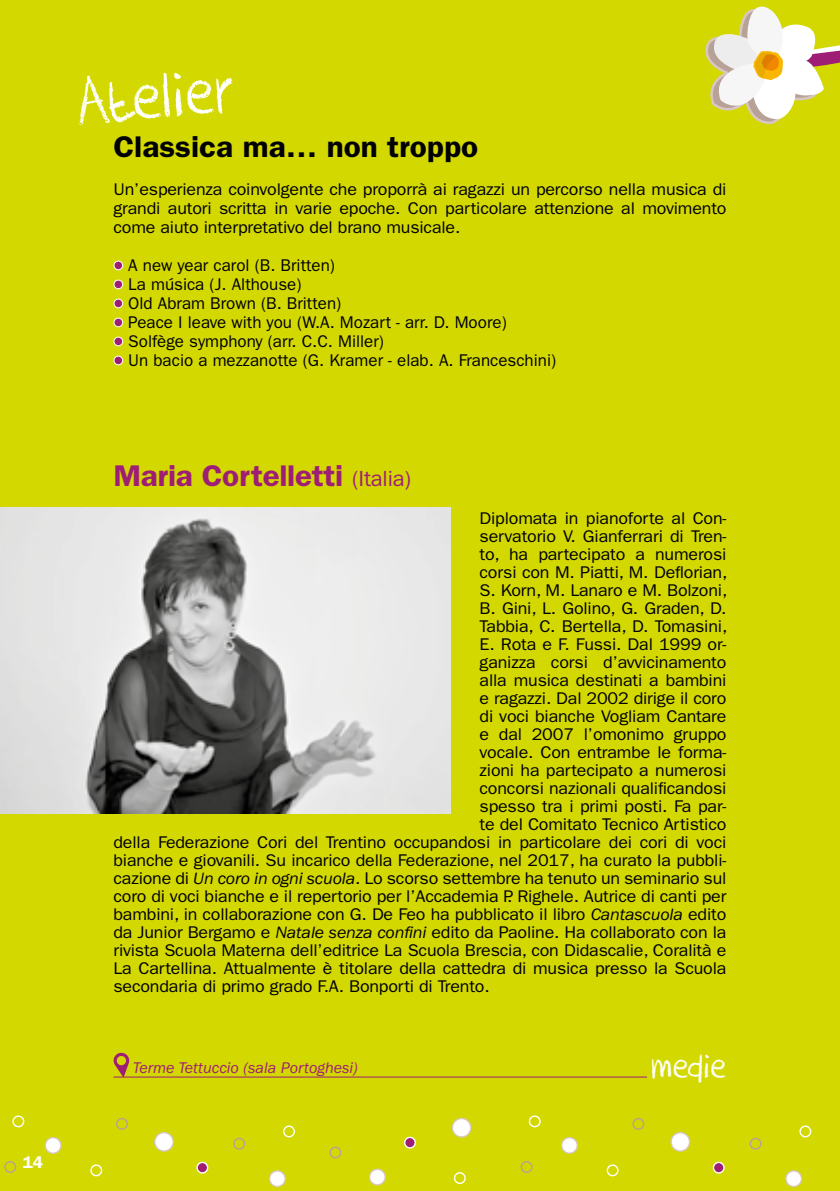
<style>
.page{position:relative;width:840px;height:1191px;background:#fff}
.page>*{position:absolute;margin:0;border:0;box-sizing:border-box;transform-origin:0 0}
.t1{font:70px "DK Crayon Crumble";color:#fff}
.t2{font:38px "DK Crayon Crumble";color:#fff}
.t3{font:600 30px "ITC Franklin Gothic Std";letter-spacing:-.01em;color:#9e1d75;scale:1.05 1}
.t4{font:600 30px "ITC Franklin Gothic Std";color:#000;scale:1.05 1}
.t5{font:17px/19px "ITC Franklin Gothic Std";letter-spacing:-.01em;color:#000;text-align:justify;scale:1.05 1}
.t6{font:17px/19px "ITC Franklin Gothic Std";letter-spacing:-.01em;color:#000}
.t7{font:600 17px "ITC Franklin Gothic Std";color:#fff}
.t8{font:italic 16px "ITC Franklin Gothic Std";color:#9e1d75}
.s1{font-weight:400;font-size:22px}
.s2{font-style:italic}
</style>
<div class="page">
<div style="left:0;top:0;width:839px;height:1191px;background:#d3d800"></div>
<hr style="left:839px;top:0;width:1px;height:1191px;background:#d3d800">
<svg style="left:705px;top:6px;width:134px;height:117px"></svg>
<svg style="left:561px;top:1137px;width:16px;height:16px"></svg>
<div style="left:560px;top:1136px;width:17px;height:18px;border:1px solid #d7c7c0;border-radius:50%"></div>
<svg style="left:369px;top:1169px;width:16px;height:16px"></svg>
<div style="left:368px;top:1168px;width:18px;height:17px;border:1px solid #d7c7c0;border-radius:50%"></div>
<div style="left:520px;top:1161px;width:12px;height:12px;border:1px solid #b8a197;border-radius:50%"></div>
<svg style="left:632px;top:1118px;width:11px;height:11px"></svg>
<div style="left:632px;top:1117px;width:12px;height:12px;border:1px solid #b8a197;border-radius:50%"></div>
<svg style="left:330px;top:1147px;width:10px;height:10px"></svg>
<div style="left:329px;top:1146px;width:12px;height:12px;border:1px solid #b8a197;border-radius:50%"></div>
<svg style="left:529px;top:1116px;width:11px;height:10px"></svg>
<div style="left:528px;top:1115px;width:12px;height:12px;border:1px solid #fff;border-radius:50%"></div>
<svg style="left:404px;top:1137px;width:11px;height:11px"></svg>
<div style="left:403px;top:1136px;width:13px;height:12px;border:1px solid #fff;border-radius:50%"></div>
<svg style="left:607px;top:1165px;width:10px;height:10px"></svg>
<div style="left:606px;top:1164px;width:12px;height:12px;border:1px solid #fff;border-radius:50%"></div>
<svg style="left:454px;top:1172px;width:11px;height:11px"></svg>
<div style="left:453px;top:1172px;width:12px;height:12px;border:1px solid #fff;border-radius:50%"></div>
<svg style="left:452px;top:1118px;width:18px;height:19px"></svg>
<div style="left:451px;top:1117px;width:20px;height:20px;border:1px solid #d7c7c0;border-radius:50%"></div>
<svg style="left:670px;top:1132px;width:19px;height:19px"></svg>
<div style="left:669px;top:1131px;width:21px;height:21px;border:1px solid #d7c7c0;border-radius:50%"></div>
<svg style="left:785px;top:1170px;width:16px;height:16px"></svg>
<div style="left:784px;top:1170px;width:17px;height:17px;border:1px solid #d7c7c0;border-radius:50%"></div>
<svg style="left:749px;top:1138px;width:11px;height:11px"></svg>
<div style="left:749px;top:1137px;width:12px;height:12px;border:1px solid #b8a197;border-radius:50%"></div>
<svg style="left:713px;top:1162px;width:10px;height:11px"></svg>
<div style="left:712px;top:1161px;width:12px;height:12px;border:1px solid #fff;border-radius:50%"></div>
<svg style="left:799px;top:1126px;width:11px;height:10px"></svg>
<div style="left:798px;top:1125px;width:13px;height:12px;border:1px solid #fff;border-radius:50%"></div>
<svg style="left:45px;top:1137px;width:16px;height:16px"></svg>
<div style="left:44px;top:1136px;width:18px;height:18px;border:1px solid #d7c7c0;border-radius:50%"></div>
<div style="left:4px;top:1161px;width:12px;height:12px;border:1px solid #b8a197;border-radius:50%"></div>
<svg style="left:117px;top:1118px;width:10px;height:11px"></svg>
<div style="left:116px;top:1117px;width:12px;height:12px;border:1px solid #b8a197;border-radius:50%"></div>
<svg style="left:13px;top:1116px;width:11px;height:10px"></svg>
<div style="left:12px;top:1115px;width:12px;height:12px;border:1px solid #fff;border-radius:50%"></div>
<svg style="left:91px;top:1165px;width:11px;height:10px"></svg>
<div style="left:90px;top:1164px;width:12px;height:12px;border:1px solid #fff;border-radius:50%"></div>
<svg style="left:154px;top:1132px;width:19px;height:19px"></svg>
<div style="left:154px;top:1131px;width:20px;height:21px;border:1px solid #d7c7c0;border-radius:50%"></div>
<svg style="left:269px;top:1170px;width:16px;height:16px"></svg>
<div style="left:268px;top:1170px;width:18px;height:17px;border:1px solid #d7c7c0;border-radius:50%"></div>
<svg style="left:234px;top:1138px;width:10px;height:11px"></svg>
<div style="left:233px;top:1137px;width:12px;height:12px;border:1px solid #b8a197;border-radius:50%"></div>
<svg style="left:197px;top:1162px;width:11px;height:11px"></svg>
<div style="left:196px;top:1161px;width:12px;height:12px;border:1px solid #fff;border-radius:50%"></div>
<div style="left:283px;top:1125px;width:12px;height:12px;border:1px solid #fff;border-radius:50%"></div>
<svg style="left:113px;top:1052px;width:16px;height:24px"></svg>
<hr style="left:113px;top:1076px;width:533px;height:1px;background:#9e1d75">
<div style="left:114px;top:261px;width:9px;height:9px;background:#9e1d75;border-radius:50%"></div>
<div style="left:113px;top:260px;width:10px;height:10px;border:1px solid #fff;border-radius:50%"></div>
<div style="left:114px;top:280px;width:9px;height:9px;background:#9e1d75;border-radius:50%"></div>
<div style="left:113px;top:279px;width:10px;height:10px;border:1px solid #fff;border-radius:50%"></div>
<div style="left:114px;top:299px;width:9px;height:9px;background:#9e1d75;border-radius:50%"></div>
<div style="left:113px;top:298px;width:10px;height:10px;border:1px solid #fff;border-radius:50%"></div>
<div style="left:114px;top:318px;width:9px;height:9px;background:#9e1d75;border-radius:50%"></div>
<div style="left:113px;top:317px;width:10px;height:10px;border:1px solid #fff;border-radius:50%"></div>
<div style="left:114px;top:337px;width:9px;height:9px;background:#9e1d75;border-radius:50%"></div>
<div style="left:113px;top:336px;width:10px;height:10px;border:1px solid #fff;border-radius:50%"></div>
<div style="left:114px;top:356px;width:9px;height:9px;background:#9e1d75;border-radius:50%"></div>
<div style="left:113px;top:355px;width:10px;height:10px;border:1px solid #fff;border-radius:50%"></div>
<img style="left:0;top:507px;width:450px;height:307px">
<h1 class="t1" style="left:72px;top:63px;width:161px;rotate:-5deg">Atelier</h1>
<h3 class="t4" style="left:113px;top:129px;width:348px">Classica ma… non troppo</h3>
<p class="t5" style="left:113px;top:179px;width:585px">Un’esperienza coinvolgente che proporrà ai ragazzi un percorso nella musica di grandi autori scritta in varie epoche. Con particolare attenzione al movimento come aiuto interpretativo del brano musicale.</p>
<p class="t6" style="left:128px;top:255px;width:429px">A new year carol (B. Britten)<br>La música (J. Althouse)<br>Old Abram Brown (B. Britten)<br>Peace I leave with you (W.A. Mozart - arr. D. Moore)<br>Solfège symphony (arr. C.C. Miller)<br>Un bacio a mezzanotte (G. Kramer - elab. A. Franceschini)</p>
<p class="t7" style="left:23px;top:1152px;width:22px">14</p>
<h3 class="t3" style="left:113px;top:457px;width:285px">Maria Cortelletti <span class="s1">(Italia)</span></h3>
<p class="t5" style="left:479px;top:508px;width:236px">Diplomata in pianoforte al Con-</p>
<p class="t5" style="left:479px;top:526px;width:236px">servatorio V. Gianferrari di Tren-</p>
<p class="t5" style="left:479px;top:544px;width:236px">to, ha partecipato a numerosi</p>
<p class="t5" style="left:479px;top:562px;width:237px">corsi con M. Piatti, M. Deflorian,</p>
<p class="t5" style="left:479px;top:580px;width:237px">S. Korn, M. Lanaro e M. Bolzoni,</p>
<p class="t5" style="left:479px;top:598px;width:236px">B. Gini, L. Golino, G. Graden, D.</p>
<p class="t5" style="left:479px;top:616px;width:237px">Tabbia, C. Bertella, D. Tomasini,</p>
<p class="t5" style="left:479px;top:634px;width:236px">E. Rota e F. Fussi. Dal 1999 or-</p>
<p class="t5" style="left:479px;top:652px;width:236px">ganizza corsi d’avvicinamento</p>
<p class="t5" style="left:479px;top:670px;width:236px">alla musica destinati a bambini</p>
<p class="t5" style="left:479px;top:688px;width:236px">e ragazzi. Dal 2002 dirige il coro</p>
<p class="t5" style="left:479px;top:706px;width:236px">di voci bianche Vogliam Cantare</p>
<p class="t5" style="left:479px;top:724px;width:236px">e dal 2007 l’omonimo gruppo</p>
<p class="t5" style="left:479px;top:742px;width:236px">vocale. Con entrambe le forma-</p>
<p class="t5" style="left:479px;top:760px;width:236px">zioni ha partecipato a numerosi</p>
<p class="t5" style="left:479px;top:778px;width:236px">concorsi nazionali qualificandosi</p>
<p class="t5" style="left:479px;top:796px;width:236px">spesso tra i primi posti. Fa par-</p>
<p class="t5" style="left:479px;top:814px;width:236px">te del Comitato Tecnico Artistico</p>
<p class="t5" style="left:113px;top:832px;width:585px">della Federazione Cori del Trentino occupandosi in particolare dei cori di voci</p>
<p class="t5" style="left:113px;top:850px;width:585px">bianche e giovanili. Su incarico della Federazione, nel 2017, ha curato la pubbli-</p>
<p class="t5" style="left:113px;top:868px;width:585px">cazione di <span class="s2">Un coro in ogni scuola</span>. Lo scorso settembre ha tenuto un seminario sul</p>
<p class="t5" style="left:113px;top:886px;width:585px">coro di voci bianche e il repertorio per l’Accademia P. Righele. Autrice di canti per</p>
<p class="t5" style="left:113px;top:904px;width:585px">bambini, in collaborazione con G. De Feo ha pubblicato il libro <span class="s2">Cantascuola</span> edito</p>
<p class="t5" style="left:113px;top:922px;width:585px">da Junior Bergamo e <span class="s2">Natale senza confini</span> edito da Paoline. Ha collaborato con la</p>
<p class="t5" style="left:113px;top:940px;width:585px">rivista Scuola Materna dell’editrice La Scuola Brescia, con Didascalie, Coralità e</p>
<p class="t5" style="left:113px;top:958px;width:585px">La Cartellina. Attualmente è titolare della cattedra di musica presso la Scuola</p>
<p class="t5" style="left:113px;top:976px;width:359px">secondaria di primo grado F.A. Bonporti di Trento.</p>
<p class="t8" style="left:133px;top:1058px;width:226px">Terme Tettuccio (sala Portoghesi)</p>
<h2 class="t2" style="left:650px;top:1043px;width:77px">medie</h2>
</div>
